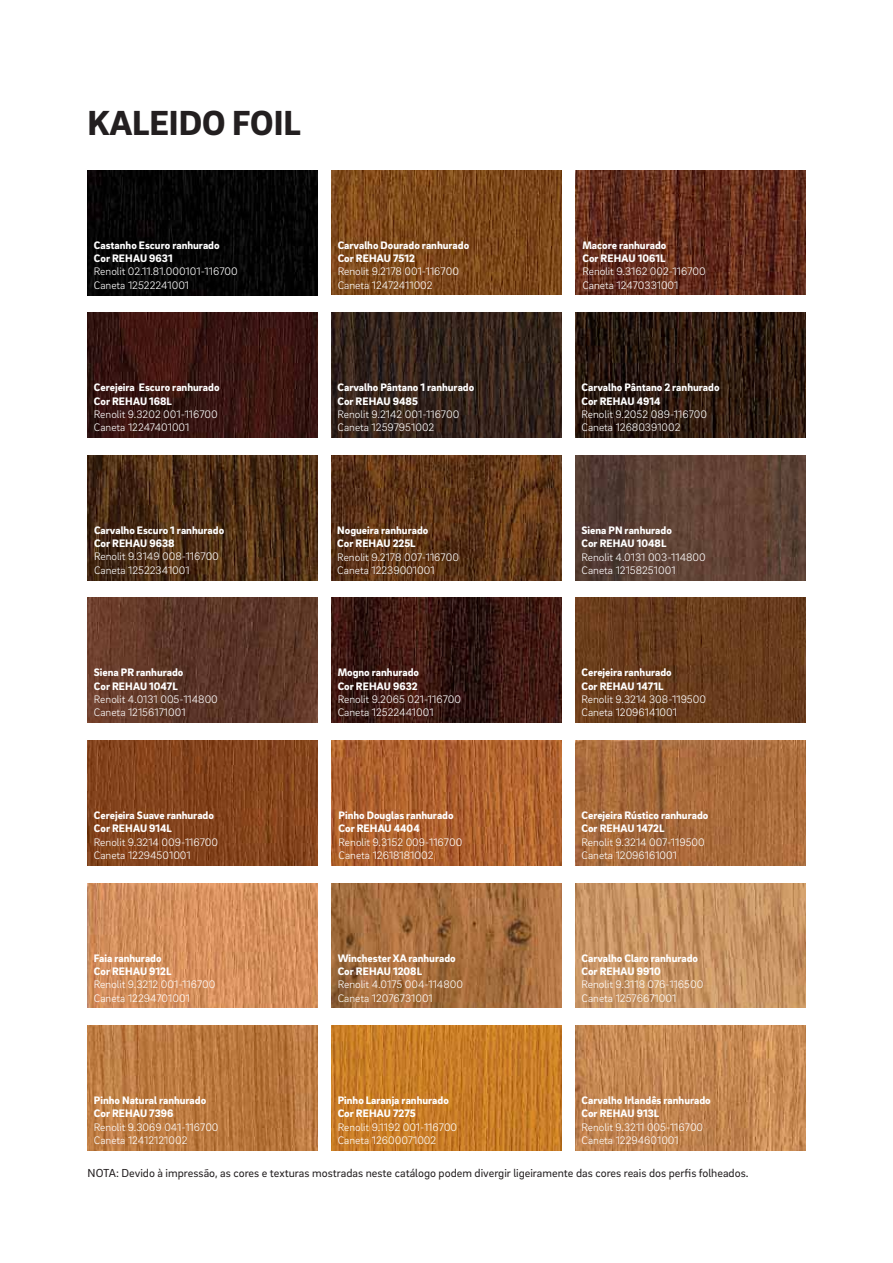
<style>
.page{position:relative;width:893px;height:1263px;background:#fff}
.page>*{position:absolute;margin:0;border:0;box-sizing:border-box;transform-origin:0 0}
.t1{font:900 35.7px "Brix Sans";color:#231f20}
.t2{font:11.85px "Brix Sans";color:#231f20}
.t3{font:300 11.1px/13.4px "Brix Sans";color:#fff}
.t4{font:900 11.1px/13.4px "Brix Sans";color:#fff}
</style>
<div class="page">
<img style="left:331px;top:170px;width:230px;height:125px">
<img style="left:88px;top:170px;width:229px;height:125px">
<img style="left:575px;top:170px;width:230px;height:125px">
<img style="left:575px;top:313px;width:230px;height:125px">
<img style="left:87px;top:455px;width:230px;height:125px">
<img style="left:331px;top:598px;width:230px;height:125px">
<img style="left:331px;top:455px;width:230px;height:125px">
<img style="left:331px;top:313px;width:230px;height:125px">
<img style="left:87px;top:313px;width:230px;height:125px">
<img style="left:575px;top:455px;width:230px;height:125px">
<img style="left:88px;top:598px;width:229px;height:125px">
<img style="left:575px;top:598px;width:230px;height:125px">
<img style="left:88px;top:741px;width:229px;height:124px">
<img style="left:575px;top:1026px;width:230px;height:124px">
<img style="left:331px;top:741px;width:230px;height:124px">
<img style="left:575px;top:741px;width:230px;height:124px">
<img style="left:331px;top:883px;width:230px;height:125px">
<img style="left:88px;top:1026px;width:229px;height:124px">
<img style="left:575px;top:883px;width:230px;height:125px">
<img style="left:331px;top:1026px;width:230px;height:124px">
<img style="left:88px;top:883px;width:229px;height:125px">
<h1 class="t1" style="left:88px;top:109px;width:215px">KALEIDO FOIL</h1>
<p class="t4" style="left:94px;top:239px;width:127px">Castanho Escuro ranhurado<br>Cor REHAU 9631</p>
<p class="t3" style="left:94px;top:266px;width:145px">Renolit 02.11.81.000101-116700<br>Caneta 12522241001</p>
<p class="t4" style="left:94px;top:381px;width:127px">Cerejeira Escuro ranhurado<br>Cor REHAU 168L</p>
<p class="t3" style="left:94px;top:408px;width:125px">Renolit 9.3202 001-116700<br>Caneta 12247401001</p>
<p class="t4" style="left:94px;top:524px;width:132px">Carvalho Escuro 1 ranhurado<br>Cor REHAU 9638</p>
<p class="t3" style="left:94px;top:551px;width:126px">Renolit 9.3149 008-116700<br>Caneta 12522341001</p>
<p class="t4" style="left:94px;top:667px;width:91px">Siena PR ranhurado<br>Cor REHAU 1047L</p>
<p class="t3" style="left:94px;top:693px;width:126px">Renolit 4.0131 005-114800<br>Caneta 12156171001</p>
<p class="t4" style="left:94px;top:809px;width:122px">Cerejeira Suave ranhurado<br>Cor REHAU 914L</p>
<p class="t3" style="left:94px;top:836px;width:126px">Renolit 9.3214 009-116700<br>Caneta 12294501001</p>
<p class="t4" style="left:94px;top:952px;width:79px">Faia ranhurado<br>Cor REHAU 912L</p>
<p class="t3" style="left:94px;top:979px;width:123px">Renolit 9.3212 001-116700<br>Caneta 12294701001</p>
<p class="t4" style="left:94px;top:1094px;width:114px">Pinho Natural ranhurado<br>Cor REHAU 7396</p>
<p class="t3" style="left:94px;top:1121px;width:126px">Renolit 9.3069 041-116700<br>Caneta 12412121002</p>
<p class="t4" style="left:338px;top:239px;width:133px">Carvalho Dourado ranhurado<br>Cor REHAU 7512</p>
<p class="t3" style="left:338px;top:266px;width:123px">Renolit 9.2178 001-116700<br>Caneta 12472411002</p>
<p class="t4" style="left:337px;top:381px;width:138px">Carvalho Pântano 1 ranhurado<br>Cor REHAU 9485</p>
<p class="t3" style="left:337px;top:408px;width:123px">Renolit 9.2142 001-116700<br>Caneta 12597951002</p>
<p class="t4" style="left:337px;top:524px;width:93px">Nogueira ranhurado<br>Cor REHAU 225L</p>
<p class="t3" style="left:337px;top:551px;width:123px">Renolit 9.2178 007-116700<br>Caneta 12239001001</p>
<p class="t4" style="left:338px;top:667px;width:83px">Mogno ranhurado<br>Cor REHAU 9632</p>
<p class="t3" style="left:338px;top:693px;width:125px">Renolit 9.2065 021-116700<br>Caneta 12522441001</p>
<p class="t4" style="left:338px;top:809px;width:117px">Pinho Douglas ranhurado<br>Cor REHAU 4404</p>
<p class="t3" style="left:338px;top:836px;width:125px">Renolit 9.3152 009-116700<br>Caneta 12618181002</p>
<p class="t4" style="left:338px;top:952px;width:119px">Winchester XA ranhurado<br>Cor REHAU 1208L</p>
<p class="t3" style="left:338px;top:979px;width:127px">Renolit 4.0175 004-114800<br>Caneta 12076731001</p>
<p class="t4" style="left:338px;top:1094px;width:113px">Pinho Laranja ranhurado<br>Cor REHAU 7275</p>
<p class="t3" style="left:338px;top:1121px;width:121px">Renolit 9.1192 001-116700<br>Caneta 12600071002</p>
<p class="t4" style="left:582px;top:239px;width:85px">Macore ranhurado<br>Cor REHAU 1061L</p>
<p class="t3" style="left:582px;top:266px;width:125px">Renolit 9.3162 002-116700<br>Caneta 12470331001</p>
<p class="t4" style="left:581px;top:381px;width:140px">Carvalho Pântano 2 ranhurado<br>Cor REHAU 4914</p>
<p class="t3" style="left:581px;top:408px;width:127px">Renolit 9.2052 089-116700<br>Caneta 12680391002</p>
<p class="t4" style="left:581px;top:524px;width:92px">Siena PN ranhurado<br>Cor REHAU 1048L</p>
<p class="t3" style="left:581px;top:551px;width:126px">Renolit 4.0131 003-114800<br>Caneta 12158251001</p>
<p class="t4" style="left:581px;top:667px;width:92px">Cerejeira ranhurado<br>Cor REHAU 1471L</p>
<p class="t3" style="left:581px;top:693px;width:126px">Renolit 9.3214 308-119500<br>Caneta 12096141001</p>
<p class="t4" style="left:581px;top:809px;width:128px">Cerejeira Rústico ranhurado<br>Cor REHAU 1472L</p>
<p class="t3" style="left:581px;top:836px;width:125px">Renolit 9.3214 007-119500<br>Caneta 12096161001</p>
<p class="t4" style="left:581px;top:952px;width:118px">Carvalho Claro ranhurado<br>Cor REHAU 9910</p>
<p class="t3" style="left:581px;top:979px;width:123px">Renolit 9.3118 076-116500<br>Caneta 12576671001</p>
<p class="t4" style="left:581px;top:1094px;width:131px">Carvalho Irlandês ranhurado<br>Cor REHAU 913L</p>
<p class="t3" style="left:581px;top:1121px;width:123px">Renolit 9.3211 005-116700<br>Caneta 12294601001</p>
<p class="t2" style="left:88px;top:1168px;width:662px">NOTA: Devido à impressão, as cores e texturas mostradas neste catálogo podem divergir ligeiramente das cores reais dos perfis folheados.</p>
</div>
